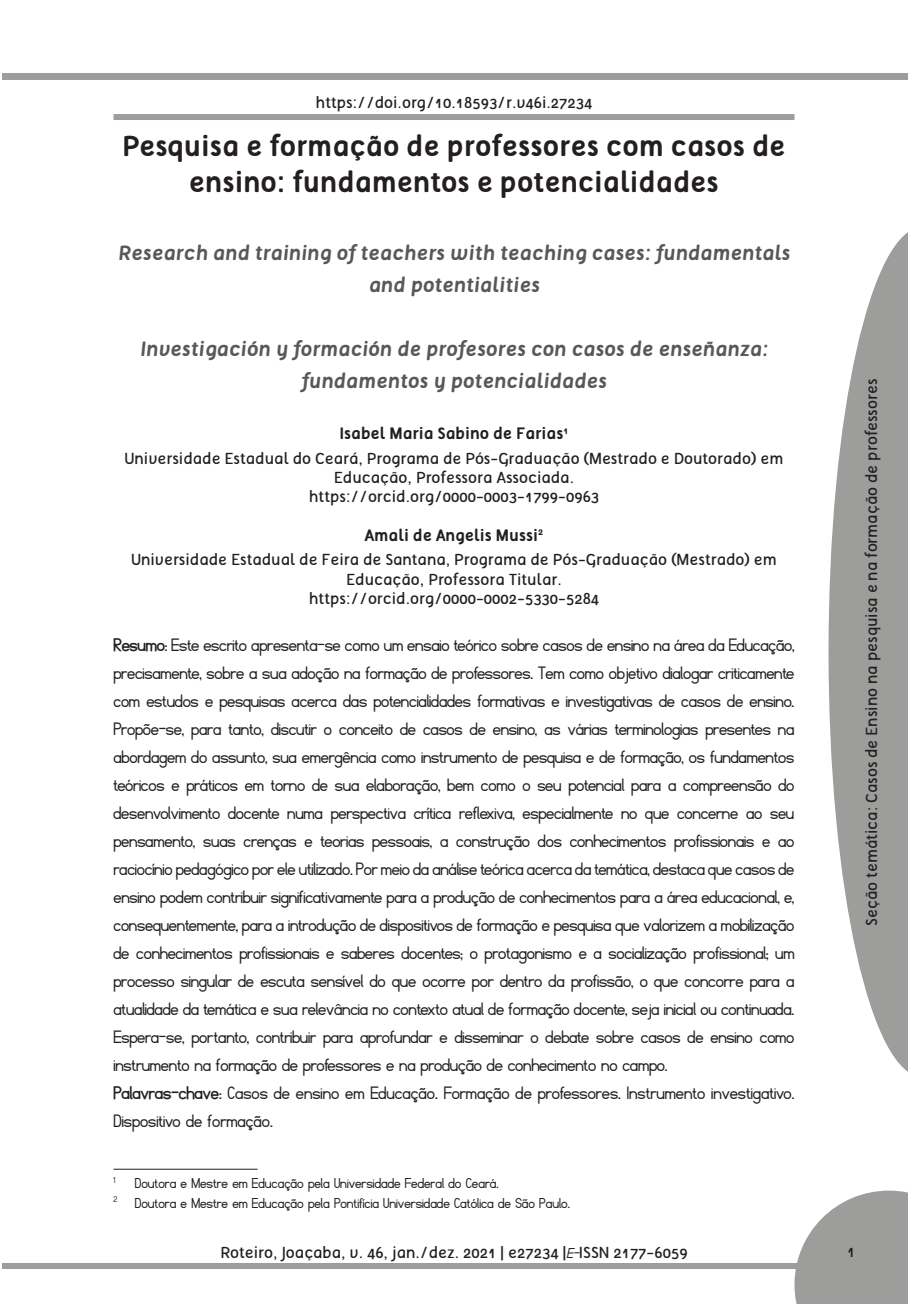
<style>
.page{position:relative;width:908px;height:1304px;background:#fff}
.page>*{position:absolute;margin:0;border:0;box-sizing:border-box;transform-origin:0 0}
.Títulos_Artigos{font:700 28px/36px "Tellural";color:#231f20;text-align:center}
.resumo-_texto{font:20px/28px "Fibel Nord";color:#231f20;text-align:justify}
.Títulos_estrangeiros{font:italic 700 20px/32px "Tellural";color:#57585a;text-align:center}
.Autores{font:16px/19.2px "Tellural";color:#231f20;text-align:center}
.nota_de_rodapé_ok{font:16px "Fibel Nord";color:#231f20}
.Só_autores{font:700 16px "Tellural";color:#231f20}
.DOI{font:16px "Tellural";color:#231f20}
.s1{font-weight:700}
.s2{font-family:"Fibel Nord";font-style:italic}
</style>
<div class="page">
<svg style="left:794px;top:1191px;width:113px;height:113px;background:#ababab"></svg>
<div style="left:2px;top:1263px;width:796px;height:6px;background:#9d9d9c"></div>
<div style="left:2px;top:73px;width:905px;height:7px;background:#9d9d9c"></div>
<svg style="left:828px;top:233px;width:79px;height:838px;fill:#9d9d9c"></svg>
<div style="left:113px;top:114px;width:681px;height:6px;background:#9d9d9c"></div>
<hr style="left:113px;top:1169px;width:144px;height:1px;background:#231f20">
<p class="DOI" style="left:315px;top:94px;width:278px">https://doi.org/10.18593/r.v46i.27234</p>
<p class="Títulos_Artigos" style="left:122px;top:128px;width:664px">Pesquisa e formação de professores com casos de ensino: fundamentos e potencialidades</p>
<p class="Títulos_estrangeiros" style="left:118px;top:237px;width:673px">Research and training of teachers with teaching cases: fundamentals and potentialities</p>
<p class="Títulos_estrangeiros" style="left:140px;top:333px;width:629px">Investigación y formación de profesores con casos de enseñanza: fundamentos y potencialidades</p>
<p class="Só_autores" style="left:339px;top:424px;width:230px">Isabel Maria Sabino de Farias<sup>1</sup></p>
<p class="Autores" style="left:124px;top:449px;width:660px">Universidade Estadual do Ceará, Programa de Pós-Graduação (Mestrado e Doutorado) em<br>Educação, Professora Associada.</p>
<p class="Autores" style="left:309px;top:487px;width:292px">https://orcid.org/0000-0003-1799-0963</p>
<p class="Só_autores" style="left:364px;top:526px;width:180px">Amali de Angelis Mussi<sup>2</sup></p>
<p class="Autores" style="left:131px;top:550px;width:647px">Universidade Estadual de Feira de Santana, Programa de Pós-Graduação (Mestrado) em<br>Educação, Professora Titular.</p>
<p class="Autores" style="left:309px;top:589px;width:292px">https://orcid.org/0000-0002-5330-5284</p>
<p class="resumo-_texto" style="left:113px;top:631px;width:682px"><span class="s1">Resumo</span>: Este escrito apresenta-se como um ensaio teórico sobre casos de ensino na área da Educação, precisamente, sobre a sua adoção na formação de professores. Tem como objetivo dialogar criticamente com estudos e pesquisas acerca das potencialidades formativas e investigativas de casos de ensino.<br>Propõe-se, para tanto, discutir o conceito de casos de ensino, as várias terminologias presentes na abordagem do assunto, sua emergência como instrumento de pesquisa e de formação, os fundamentos teóricos e práticos em torno de sua elaboração, bem como o seu potencial para a compreensão do desenvolvimento docente numa perspectiva crítica reflexiva, especialmente no que concerne ao seu pensamento, suas crenças e teorias pessoais, a construção dos conhecimentos profissionais e ao raciocínio pedagógico por ele utilizado. Por meio da análise teórica acerca da temática, destaca que casos de ensino podem contribuir significativamente para a produção de conhecimentos para a área educacional, e, consequentemente, para a introdução de dispositivos de formação e pesquisa que valorizem a mobilização de conhecimentos profissionais e saberes docentes; o protagonismo e a socialização profissional; um processo singular de escuta sensível do que ocorre por dentro da profissão, o que concorre para a atualidade da temática e sua relevância no contexto atual de formação docente, seja inicial ou continuada.<br>Espera-se, portanto, contribuir para aprofundar e disseminar o debate sobre casos de ensino como instrumento na formação de professores e na produção de conhecimento no campo.</p>
<p class="resumo-_texto" style="left:113px;top:1079px;width:682px"><span class="s1">Palavras-chave</span>: Casos de ensino em Educação. Formação de professores. Instrumento investigativo.<br>Dispositivo de formação.</p>
<p class="Autores" style="left:861px;top:926px;width:549px;rotate:-90deg">Seção temática: Casos de Ensino na pesquisa e na formação de professores</p>
<p class="nota_de_rodapé_ok" style="left:113px;top:1175px;width:386px"><sup>1</sup> Doutora e Mestre em Educação pela Universidade Federal do Ceará.</p>
<p class="nota_de_rodapé_ok" style="left:113px;top:1195px;width:458px"><sup>2</sup> Doutora e Mestre em Educação pela Pontifícia Universidade Católica de São Paulo.</p>
<p class="Autores" style="left:220px;top:1243px;width:468px">Roteiro, Joaçaba, v. 46, jan./dez. 2021 | e27234 |<span class="s2">E-</span>ISSN 2177-6059</p>
<p class="Autores" style="left:846px;top:1242px;width:10px">1</p>
</div>
